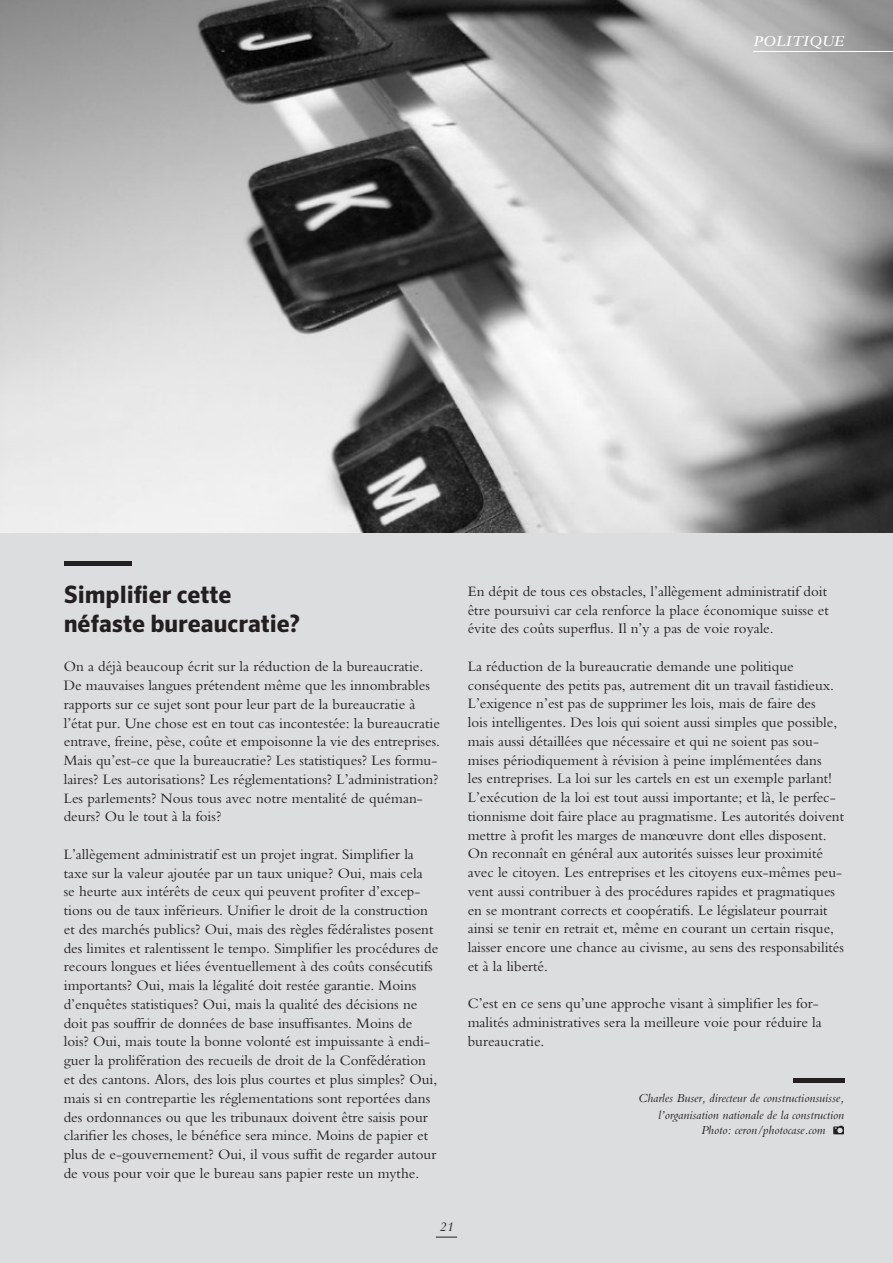
<style>
.page{position:relative;width:893px;height:1263px;background:#fff}
.page>*{position:absolute;margin:0;border:0;box-sizing:border-box;transform-origin:0 0}
.t1{font:700 24px/28.8px "Sero OT";color:#231f20}
.t2{font:italic 600 15.75px "Bembo";letter-spacing:.025em;color:#fff}
.t3{font:15px/18.8px "Bembo";color:#231f20}
.t4{font:italic 13.5px "Bembo";color:#231f20}
.t5{font:italic 12.75px/16.5px "Bembo";color:#231f20;text-align:right}
</style>
<div class="page">
<div style="left:0;top:527px;width:893px;height:736px;background:#dcdddf"></div>
<img style="left:0;top:0;width:893px;height:533px">
<hr style="left:64px;top:562px;width:68px;height:4px;background:#231f20">
<svg style="left:833px;top:1126px;width:11px;height:8px"></svg>
<div style="left:793px;top:1078px;width:51px;height:5px;background:#231f20"></div>
<hr style="left:753px;top:51px;width:140px;height:1px;background:#fff">
<svg style="left:436px;top:1236px;width:21px;height:1px"></svg>
<p class="t2" style="left:753px;top:33px;width:88px">POLITIQUE</p>
<h1 class="t1" style="left:64px;top:580px;width:238px">Simplifier cette néfaste bureaucratie?</h1>
<p class="t3" style="left:64px;top:657px;width:378px">On a déjà beaucoup écrit sur la réduction de la bureaucratie.<br>De mauvaises langues prétendent même que les innombrables rapports sur ce sujet sont pour leur part de la bureaucratie à l’état pur. Une chose est en tout cas incontestée: la bureaucratie entrave, freine, pèse, coûte et empoisonne la vie des entreprises.<br>Mais qu’est-ce que la bureaucratie? Les statistiques? Les formu&shy;laires? Les autorisations? Les réglementations? L’administration?<br>Les parlements? Nous tous avec notre mentalité de quéman&shy;deurs? Ou le tout à la fois?</p>
<p class="t3" style="left:64px;top:845px;width:376px">L’allègement administratif est un projet ingrat. Simplifier la taxe sur la valeur ajoutée par un taux unique? Oui, mais cela<br>se heurte aux intérêts de ceux qui peuvent profiter d’excep&shy;tions ou de taux inférieurs. Unifier le droit de la construction et des marchés publics? Oui, mais des règles fédéralistes posent des limites et ralentissent le tempo. Simplifier les procédures de recours longues et liées éventuellement à des coûts consécutifs importants? Oui, mais la légalité doit restée garantie. Moins d’enquêtes statistiques? Oui, mais la qualité des décisions ne doit pas souffrir de données de base insuffisantes. Moins de lois? Oui, mais toute la bonne volonté est impuissante à endi&shy;guer la prolifération des recueils de droit de la Confédération et des cantons. Alors, des lois plus courtes et plus simples? Oui, mais si en contrepartie les réglementations sont reportées dans des ordonnances ou que les tribunaux doivent être saisis pour clarifier les choses, le bénéfice sera mince. Moins de papier et plus de e-gouvernement? Oui, il vous suffit de regarder autour de vous pour voir que le bureau sans papier reste un mythe.</p>
<p class="t3" style="left:468px;top:582px;width:363px;text-align:justify">En dépit de tous ces obstacles, l’allègement administratif doit être poursuivi car cela renforce la place économique suisse et évite des coûts superflus. Il n’y a pas de voie royale.</p>
<p class="t3" style="left:468px;top:657px;width:378px">La réduction de la bureaucratie demande une politique conséquente des petits pas, autrement dit un travail fastidieux.<br>L’exigence n’est pas de supprimer les lois, mais de faire des<br>lois intelligentes. Des lois qui soient aussi simples que possible, mais aussi détaillées que nécessaire et qui ne soient pas sou&shy;mises périodiquement à révision à peine implémentées dans<br>les entreprises. La loi sur les cartels en est un exemple parlant!<br>L’exécution de la loi est tout aussi importante; et là, le perfec&shy;tionnisme doit faire place au pragmatisme. Les autorités doivent mettre à profit les marges de manœuvre dont elles disposent.<br>On reconnaît en général aux autorités suisses leur proximité avec le citoyen. Les entreprises et les citoyens eux-mêmes peu&shy;vent aussi contribuer à des procédures rapides et pragmatiques en se montrant corrects et coopératifs. Le législateur pourrait ainsi se tenir en retrait et, même en courant un certain risque, laisser encore une chance au civisme, au sens des responsabilités et à la liberté.</p>
<p class="t3" style="left:468px;top:994px;width:356px">C’est en ce sens qu’une approche visant à simplifier les for&shy;malités administratives sera la meilleure voie pour réduire la bureaucratie.</p>
<p class="t5" style="left:638px;top:1090px;width:208px">Charles Buser, directeur de constructionsuisse, l’organisation nationale de la construction</p>
<p class="t5" style="left:701px;top:1122px;width:126px">Photo: ceron/photocase.com</p>
<p class="t4" style="left:440px;top:1219px;width:15px">21</p>
</div>
